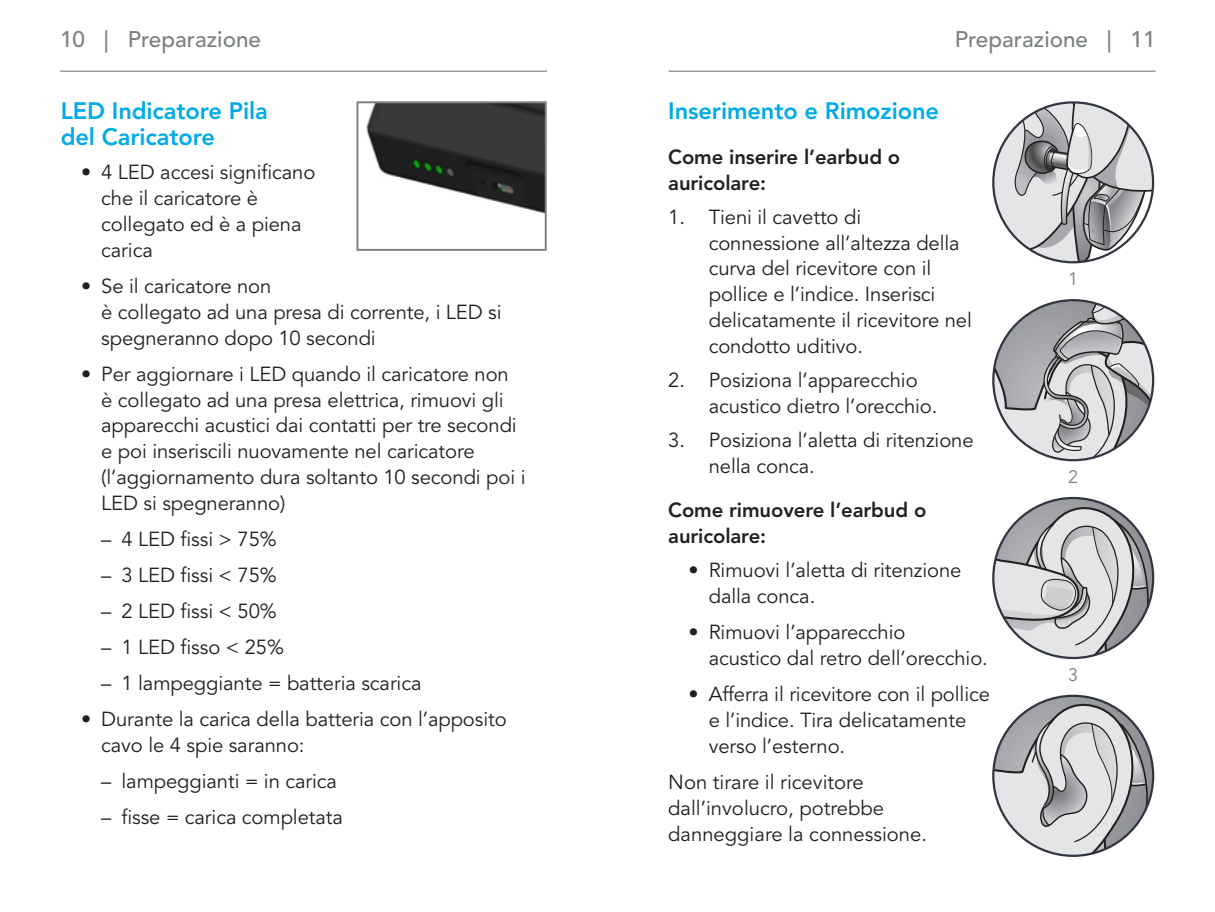
<style>
.page{position:relative;width:1215px;height:912px;background:#fff}
.page>*{position:absolute;margin:0;border:0;box-sizing:border-box;transform-origin:0 0}
._3a__Blue_Subs{font:23.62px/25.9px "Avenir LT SLI Std Heavy";letter-spacing:-.005em;color:#00abe7}
.t1{font:22.5px "Avenir LT SLI Std Medium";color:#7b8080}
._1__body{font:20.25px/25.9px "Avenir LT SLI Std Book";letter-spacing:-.005em;color:#231f20}
._3b__Black_Subs{font:20.25px/25.9px "Avenir LT SLI Std Heavy";letter-spacing:-.005em;color:#231f20}
.caption_number{font:18px "Avenir LT SLI Std Book";color:#7b8080}
</style>
<div class="page">
<hr style="left:60px;top:71px;width:487px;height:1px;background:#7b8080">
<hr style="left:669px;top:71px;width:487px;height:1px;background:#7b8080">
<img style="left:366px;top:104px;width:178px;height:110px">
<div style="left:357px;top:101px;width:190px;height:150px;border:2px solid #7b8080"></div>
<svg style="left:993px;top:103px;width:160px;height:159px"></svg>
<svg style="left:993px;top:300px;width:160px;height:160px"></svg>
<svg style="left:993px;top:499px;width:160px;height:158px"></svg>
<svg style="left:993px;top:697px;width:160px;height:158px"></svg>
<p class="t1" style="left:60px;top:27px;width:202px">10 | Preparazione</p>
<p class="t1" style="left:955px;top:27px;width:202px">Preparazione | 11</p>
<p class="_3a__Blue_Subs" style="left:61px;top:98px;width:209px">LED Indicatore Pila del Caricatore</p>
<p class="_1__body" style="left:101px;top:160px;width:216px;text-indent:-20px">• 4 LED accesi significano che il caricatore è collegato ed è a piena carica</p>
<p class="_1__body" style="left:101px;top:273px;width:402px;text-indent:-20px">• Se il caricatore non<br>è collegato ad una presa di corrente, i LED si spegneranno dopo 10 secondi</p>
<p class="_1__body" style="left:101px;top:361px;width:426px;text-indent:-20px">• Per aggiornare i LED quando il caricatore non<br>è collegato ad una presa elettrica, rimuovi gli apparecchi acustici dai contatti per tre secondi e poi inseriscili nuovamente nel caricatore (l’aggiornamento dura soltanto 10 secondi poi i LED si spegneranno)</p>
<p class="_1__body" style="left:101px;top:526px;width:177px">– 4 LED fissi &gt; 75%</p>
<p class="_1__body" style="left:101px;top:562px;width:177px">– 3 LED fissi &lt; 75%</p>
<p class="_1__body" style="left:101px;top:598px;width:177px">– 2 LED fissi &lt; 50%</p>
<p class="_1__body" style="left:101px;top:634px;width:184px">– 1 LED fisso &lt; 25%</p>
<p class="_1__body" style="left:101px;top:670px;width:322px">– 1 lampeggiante = batteria scarica</p>
<p class="_1__body" style="left:101px;top:706px;width:407px;text-indent:-20px">• Durante la carica della batteria con l’apposito cavo le 4 spie saranno:</p>
<p class="_1__body" style="left:101px;top:768px;width:237px">– lampeggianti = in carica</p>
<p class="_1__body" style="left:101px;top:804px;width:243px">– fisse = carica completata</p>
<p class="_3a__Blue_Subs" style="left:668px;top:98px;width:272px">Inserimento e Rimozione</p>
<p class="_3b__Black_Subs" style="left:668px;top:144px;width:234px">Come inserire l’earbud o auricolare:</p>
<p class="_1__body" style="left:709px;top:204px;width:265px;text-indent:-40px">1. Tieni il cavetto di connessione all’altezza della curva del ricevitore con il pollice e l’indice. Inserisci delicatamente il ricevitore nel condotto uditivo.</p>
<p class="_1__body" style="left:709px;top:367px;width:227px;text-indent:-40px">2. Posiziona l’apparecchio acustico dietro l’orecchio.</p>
<p class="_1__body" style="left:709px;top:427px;width:266px;text-indent:-40px">3. Posiziona l’aletta di ritenzione nella conca.</p>
<p class="_3b__Black_Subs" style="left:668px;top:497px;width:260px">Come rimuovere l’earbud o auricolare:</p>
<p class="_1__body" style="left:709px;top:558px;width:254px;text-indent:-20px">• Rimuovi l’aletta di ritenzione dalla conca.</p>
<p class="_1__body" style="left:709px;top:619px;width:277px;text-indent:-20px">• Rimuovi l’apparecchio<br>acustico dal retro dell’orecchio.</p>
<p class="_1__body" style="left:709px;top:681px;width:283px;text-indent:-20px">• Afferra il ricevitore con il pollice e l’indice. Tira delicatamente verso l’esterno.</p>
<p class="_1__body" style="left:668px;top:769px;width:257px">Non tirare il ricevitore dall’involucro, potrebbe danneggiare la connessione.</p>
<p class="caption_number" style="left:1068px;top:268px;width:12px">1</p>
<p class="caption_number" style="left:1068px;top:466px;width:12px">2</p>
<p class="caption_number" style="left:1068px;top:664px;width:12px">3</p>
</div>
